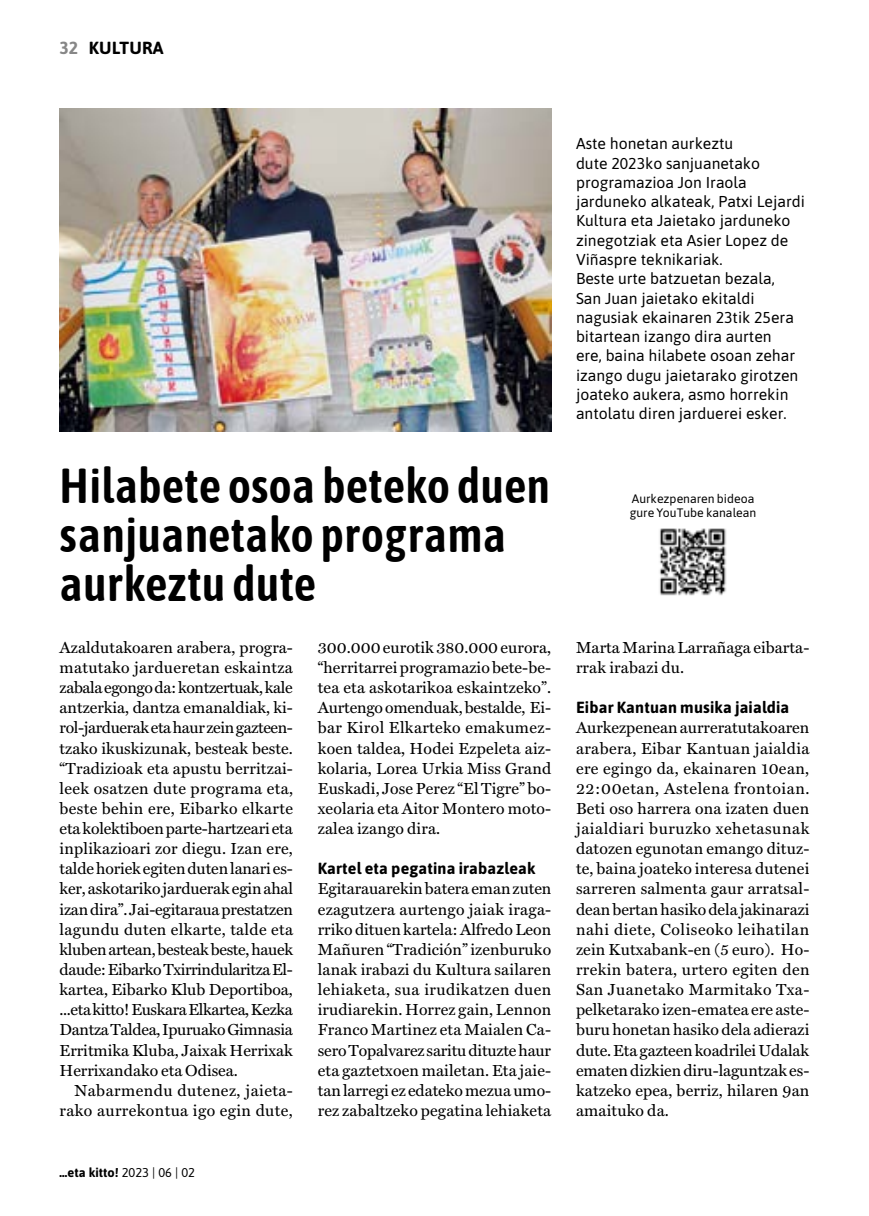
<style>
.page{position:relative;width:869px;height:1216px;background:#fff}
.page>*{position:absolute;margin:0;border:0;box-sizing:border-box;transform-origin:0 0}
.t1{font:600 49px/49px "Asap Condensed";color:#000}
.t2{font:700 17.5px "Asap";letter-spacing:.01em;color:#000}
.t3{font:16.1px/20.1px "Miller Text Roman";letter-spacing:.01em;color:#000;text-align:justify}
.t4{font:700 16.1px "Asap";letter-spacing:.01em;color:#000}
.t5{font:15.75px/19.2px "Asap";color:#000}
.t6{font:700 12.78px "Asap";color:#000}
.t7{font:12.25px "Asap";color:#000}
.s1{color:#878787}
.s2{font-weight:400}
</style>
<div class="page">
<img style="left:659px;top:528px;width:68px;height:68px">
<img style="left:60px;top:109px;width:491px;height:322px">
<p class="t2" style="left:60px;top:36px;width:105px"><span class="s1">32</span> KULTURA</p>
<h1 class="t1" style="left:60px;top:460px;width:491px">Hilabete osoa beteko duen</h1>
<h1 class="t1" style="left:60px;top:509px;width:448px">sanjuanetako programa aurkeztu dute</h1>
<p class="t3" style="left:60px;top:637px;width:235px">Azaldutakoaren arabera, progra&shy;matutako jardueretan eskaintza zabala egongo da: kontzertuak, kale antzerkia, dantza emanaldiak, ki&shy;rol-jarduerak eta haur zein gazteen&shy;tzako ikuskizunak, besteak beste. “Tradizioak eta apustu berritzai&shy;leek osatzen dute programa eta, beste behin ere, Eibarko elkarte eta kolektiboen parte-hartzeari eta inplikazioari zor diegu. Izan ere, talde horiek egiten duten lanari es&shy;ker, askotariko jarduerak egin ahal izan dira”. Jai-egitaraua prestatzen lagundu duten elkarte, talde eta kluben artean, besteak beste, hauek daude: Eibarko Txirrindularitza El&shy;kartea, Eibarko Klub Deportiboa, ...eta kitto! Euskara Elkartea, Kezka Dantza Taldea, Ipuruako Gimnasia Erritmika Kluba, Jaixak Herrixak Herrixandako eta Odisea.</p>
<p class="t3" style="left:60px;top:1080px;width:235px;text-align:right">Nabarmendu dutenez, jaieta&shy;rako aurrekontua igo egin dute,</p>
<p class="t6" style="left:60px;top:1162px;width:137px">…eta kitto! <span class="s2">2023 | 06 | 02</span></p>
<p class="t3" style="left:317px;top:637px;width:235px">300.000 eurotik 380.000 eurora, “herritarrei programazio bete-be&shy;tea eta askotarikoa eskaintzeko”.<br>Aurtengo omenduak, bestalde, Ei&shy;bar Kirol Elkarteko emakumez&shy;koen taldea, Hodei Ezpeleta aiz&shy;kolaria, Lorea Urkia Miss Grand Euskadi, Jose Perez “El Tigre” bo&shy;xeolaria eta Aitor Montero moto&shy;zalea izango dira.</p>
<p class="t4" style="left:317px;top:857px;width:219px">Kartel eta pegatina irabazleak</p>
<p class="t3" style="left:317px;top:878px;width:235px">Egitarauarekin batera eman zuten ezagutzera aurtengo jaiak iraga&shy;rriko dituen kartela: Alfredo Leon Mañuren “Tradición” izenburuko lanak irabazi du Kultura sailaren lehiaketa, sua irudikatzen duen irudiarekin. Horrez gain, Lennon Franco Martinez eta Maialen Ca&shy;sero Topalvarez saritu dituzte haur eta gaztetxoen mailetan. Eta jaie&shy;tan larregi ez edateko mezua umo&shy;rez zabaltzeko pegatina lehiaketa</p>
<p class="t5" style="left:575px;top:133px;width:230px">Aste honetan aurkeztu<br>dute 2023ko sanjuanetako programazioa Jon Iraola jarduneko alkateak, Patxi Lejardi<br>Kultura eta Jaietako jarduneko zinegotziak eta Asier Lopez de<br>Viñaspre teknikariak.<br>Beste urte batzuetan bezala,<br>San Juan jaietako ekitaldi nagusiak ekainaren 23tik 25era bitartean izango dira aurten<br>ere, baina hilabete osoan zehar izango dugu jaietarako girotzen joateko aukera, asmo horrekin antolatu diren jarduerei esker.</p>
<p class="t7" style="left:631px;top:490px;width:124px">Aurkezpenaren bideoa</p>
<p class="t7" style="left:629px;top:504px;width:128px">gure YouTube kanalean</p>
<p class="t3" style="left:575px;top:637px;width:235px">Marta Marina Larrañaga eibarta&shy;rrak irabazi du.</p>
<p class="t4" style="left:575px;top:696px;width:215px">Eibar Kantuan musika jaialdia</p>
<p class="t3" style="left:575px;top:717px;width:235px">Aurkezpenean aurreratutakoaren arabera, Eibar Kantuan jaialdia ere egingo da, ekainaren 10ean, 22:00etan, Astelena frontoian.<br>Beti oso harrera ona izaten duen jaialdiari buruzko xehetasunak datozen egunotan emango dituz&shy;te, baina joateko interesa dutenei sarreren salmenta gaur arratsal&shy;dean bertan hasiko dela jakinarazi nahi diete, Coliseoko leihatilan zein Kutxabank-en (5 euro). Ho&shy;rrekin batera, urtero egiten den San Juanetako Marmitako Txa&shy;pelketarako izen-ematea ere aste&shy;buru honetan hasiko dela adierazi dute. Eta gazteen koadrilei Udalak ematen dizkien diru-laguntzak es&shy;katzeko epea, berriz, hilaren 9an amaituko da.</p>
</div>
